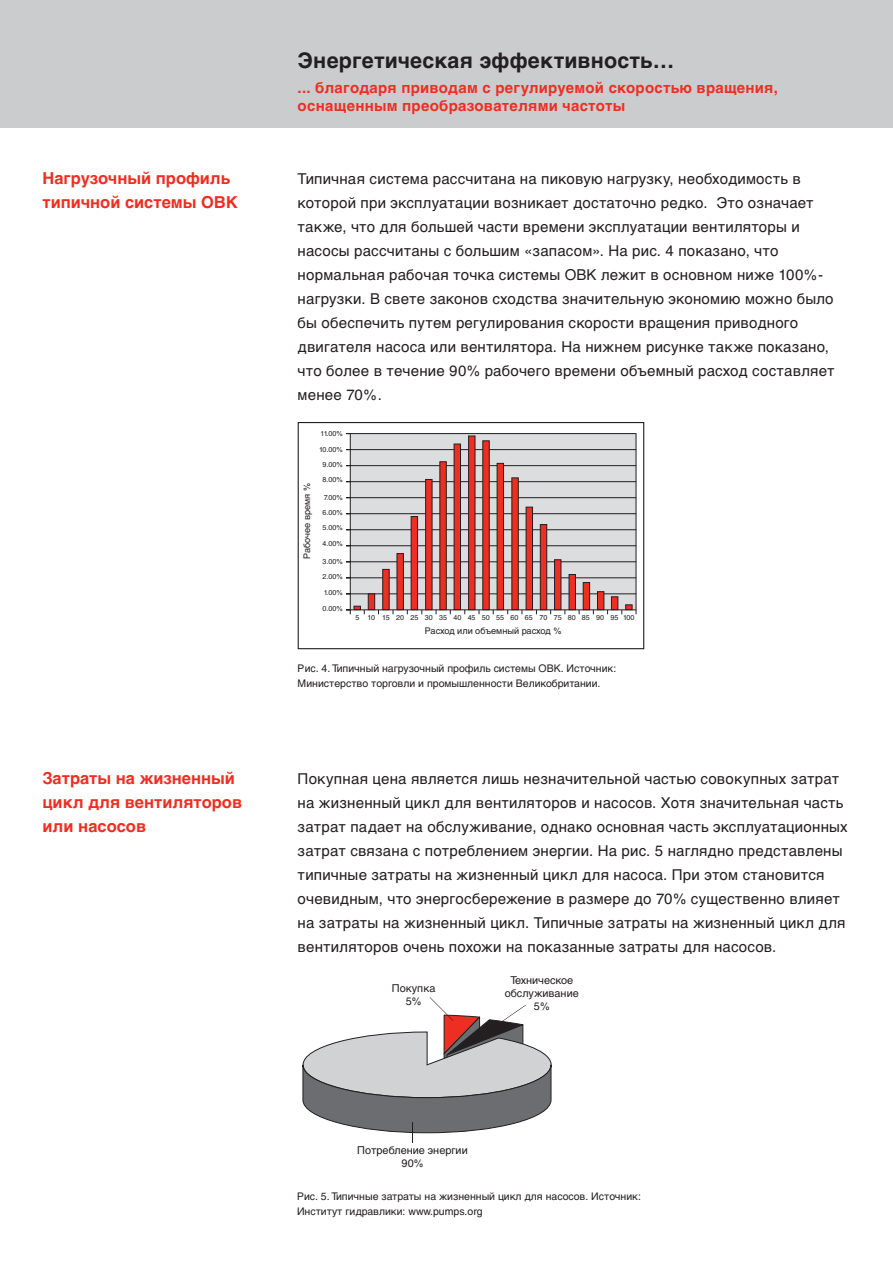
<style>
.page{position:relative;width:893px;height:1263px;background:#fff}
.page>*{position:absolute;margin:0;border:0;box-sizing:border-box;transform-origin:0 0}
.t1{font:700 21.45px "Helvetica Cyr";letter-spacing:.005em;color:#231f20}
.t2{font:700 16.5px/24px "Helvetica Cyr";color:#ee2e22}
.t3{font:15px/24px "Helvetica Cyr Upright";letter-spacing:.015em;color:#231f20}
.t4{font:700 15px/18px "Helvetica Cyr";letter-spacing:.015em;color:#ee2e22}
.t5{font:10.8px/13px "Helvetica Cyr Upright";color:#231f20;text-align:center}
.t6{font:10.5px/15px "Helvetica Cyr Upright";color:#231f20}
.t7{font:9.15px "Helvetica Cyr Upright";color:#231f20}
.t8{font:7.2px/15.1px "Helvetica Cyr Upright";color:#231f20}
</style>
<div class="page">
<div style="left:0;top:0;width:893px;height:128px;background:#cbccce"></div>
<div style="left:350px;top:433px;width:286px;height:177px;background:#dcdddf"></div>
<div style="left:298px;top:422px;width:346px;height:227px;border:1px solid #231f20"></div>
<hr style="left:346px;top:610px;width:290px;height:1px;background:#231f20">
<hr style="left:346px;top:594px;width:290px;height:1px;background:#231f20">
<hr style="left:346px;top:577px;width:290px;height:1px;background:#231f20">
<hr style="left:346px;top:561px;width:290px;height:1px;background:#231f20">
<hr style="left:346px;top:545px;width:290px;height:1px;background:#231f20">
<hr style="left:346px;top:529px;width:290px;height:1px;background:#231f20">
<hr style="left:346px;top:513px;width:290px;height:1px;background:#231f20">
<hr style="left:346px;top:497px;width:290px;height:1px;background:#231f20">
<hr style="left:346px;top:481px;width:290px;height:1px;background:#231f20">
<hr style="left:346px;top:465px;width:290px;height:1px;background:#231f20">
<hr style="left:346px;top:449px;width:290px;height:1px;background:#231f20">
<hr style="left:346px;top:433px;width:290px;height:1px;background:#231f20">
<hr style="left:636px;top:433px;width:1px;height:181px;background:#231f20">
<hr style="left:350px;top:434px;width:1px;height:180px;background:#231f20">
<svg style="left:346px;top:606px;width:19px;height:8px"></svg>
<div style="left:368px;top:593px;width:7px;height:17px;background:#ee2e22;border:1px solid #231f20"></div>
<svg style="left:625px;top:604px;width:7px;height:6px"></svg>
<div style="left:611px;top:596px;width:7px;height:14px;background:#ee2e22;border:1px solid #231f20"></div>
<div style="left:597px;top:591px;width:7px;height:19px;background:#ee2e22;border:1px solid #231f20"></div>
<div style="left:583px;top:582px;width:7px;height:28px;background:#ee2e22;border:1px solid #231f20"></div>
<div style="left:569px;top:574px;width:7px;height:36px;background:#ee2e22;border:1px solid #231f20"></div>
<div style="left:554px;top:559px;width:7px;height:51px;background:#ee2e22;border:1px solid #231f20"></div>
<div style="left:540px;top:524px;width:7px;height:86px;background:#ee2e22;border:1px solid #231f20"></div>
<div style="left:526px;top:507px;width:7px;height:103px;background:#ee2e22;border:1px solid #231f20"></div>
<div style="left:511px;top:477px;width:8px;height:133px;background:#ee2e22;border:1px solid #231f20"></div>
<div style="left:497px;top:463px;width:7px;height:147px;background:#ee2e22;border:1px solid #231f20"></div>
<div style="left:382px;top:569px;width:8px;height:41px;background:#ee2e22;border:1px solid #231f20"></div>
<div style="left:397px;top:553px;width:7px;height:57px;background:#ee2e22;border:1px solid #231f20"></div>
<div style="left:411px;top:516px;width:7px;height:94px;background:#ee2e22;border:1px solid #231f20"></div>
<div style="left:425px;top:479px;width:7px;height:131px;background:#ee2e22;border:1px solid #231f20"></div>
<div style="left:439px;top:461px;width:8px;height:149px;background:#ee2e22;border:1px solid #231f20"></div>
<div style="left:454px;top:444px;width:7px;height:166px;background:#ee2e22;border:1px solid #231f20"></div>
<div style="left:468px;top:436px;width:7px;height:174px;background:#ee2e22;border:1px solid #231f20"></div>
<div style="left:482px;top:440px;width:8px;height:170px;background:#ee2e22;border:1px solid #231f20"></div>
<svg style="left:302px;top:997px;width:250px;height:146px"></svg>
<h1 class="t1" style="left:298px;top:48px;width:378px">Энергетическая эффективность…</h1>
<p class="t4" style="left:298px;top:78px;width:482px">... благодаря приводам с регулируемой скоростью вращения, оснащенным преобразователями частоты</p>
<p class="t2" style="left:43px;top:166px;width:197px">Нагрузочный профиль типичной системы ОВК</p>
<p class="t3" style="left:298px;top:167px;width:538px">Типичная система рассчитана на пиковую нагрузку, необходимость в которой при эксплуатации возникает достаточно редко. Это означает также, что для большей части времени эксплуатации вентиляторы и насосы рассчитаны с большим «запасом». На рис. 4 показано, что нормальная рабочая точка системы ОВК лежит в основном ниже 100%- нагрузки. В свете законов сходства значительную экономию можно было бы обеспечить путем регулирования скорости вращения приводного двигателя насоса или вентилятора. На нижнем рисунке также показано, что более в течение 90% рабочего времени объемный расход составляет менее 70%.</p>
<p class="t8" style="left:321px;top:426px;width:24px">11.00%</p>
<p class="t8" style="left:319px;top:442px;width:25px;text-align:center">10.00%<br>9.00%<br>8.00%</p>
<p class="t8" style="left:323px;top:489px;width:22px">7.00%<br>6.00%</p>
<p class="t8" style="left:323px;top:520px;width:22px;line-height:15.9px">5.00%<br>4.00%</p>
<p class="t8" style="left:323px;top:553px;width:22px;line-height:15.8px;text-align:justify">3.00% 2.00% 1.00%</p>
<p class="t8" style="left:323px;top:601px;width:22px">0.00%</p>
<p class="t7" style="left:302px;top:559px;width:77px;rotate:-90deg">Рабочее время %</p>
<p class="t8" style="left:355px;top:610px;width:5px">5</p>
<p class="t8" style="left:368px;top:610px;width:268px">10 15 20 25 30 35 40 45 50 55 60 65 70 75 80 85 90 95 100</p>
<p class="t7" style="left:425px;top:626px;width:138px">Расход или объемный расход %</p>
<p class="t6" style="left:298px;top:661px;width:320px">Рис. 4. Типичный нагрузочный профиль системы ОВК. Источник:<br>Министерство торговли и промышленности Великобритании.</p>
<p class="t2" style="left:43px;top:766px;width:201px">Затраты на жизненный цикл для вентиляторов или насосов</p>
<p class="t3" style="left:298px;top:767px;width:552px">Покупная цена является лишь незначительной частью совокупных затрат на жизненный цикл для вентиляторов и насосов. Хотя значительная часть затрат падает на обслуживание, однако основная часть эксплуатационных затрат связана с потреблением энергии. На рис. 5 наглядно представлены типичные затраты на жизненный цикл для насоса. При этом становится очевидным, что энергосбережение в размере до 70% существенно влияет на затраты на жизненный цикл. Типичные затраты на жизненный цикл для вентиляторов очень похожи на показанные затраты для насосов.</p>
<p class="t5" style="left:392px;top:981px;width:45px">Покупка<br>5%</p>
<p class="t5" style="left:505px;top:974px;width:75px">Техническое обслуживание<br>5%</p>
<p class="t5" style="left:357px;top:1143px;width:112px">Потребление энергии<br>90%</p>
<p class="t6" style="left:297px;top:1189px;width:345px">Рис. 5. Типичные затраты на жизненный цикл для насосов. Источник:<br>Институт гидравлики: www.pumps.org</p>
</div>
